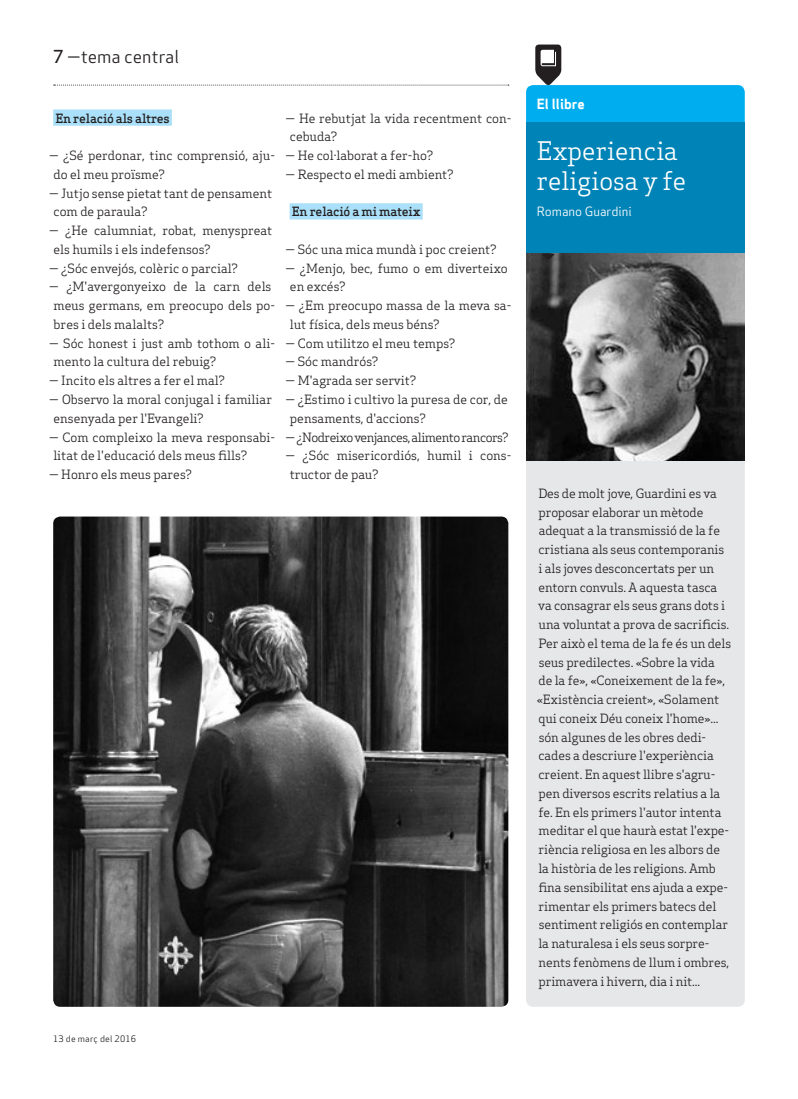
<style>
.page{position:relative;width:798px;height:1099px;background:#fff}
.page>*{position:absolute;margin:0;border:0;box-sizing:border-box;transform-origin:0 0}
.Subtitol_Secció{font:25px/30px "Apex Serif";color:#fff}
.Capçalera{font:17.5px "Apex Sans Book T";color:#231f20}
.Titular_Secció_Petit{font:13.75px "Apex Sans Bold T";color:#fff}
.Text_General{font:12.5px/18.8px "Apex Serif";letter-spacing:-.01em;color:#231f20}
.Text_General-2{font:500 12.5px "Apex Serif";letter-spacing:-.02em;color:#231f20}
.Text_General-3{font:12.5px "Apex Serif";letter-spacing:-.04em;color:#231f20}
.Titulars{font:12.5px "Apex Sans Book T";color:#fff}
.Data_Peu{font:8.75px "Apex Sans Book T";letter-spacing:.02em;color:#231f20}
.s1{font-family:"Apex Sans Medium T"}
</style>
<div class="page">
<svg style="left:54px;top:85px;width:454px;height:1px"></svg>
<div style="left:53px;top:109px;width:119px;height:17px;background:#aae0f9"></div>
<div style="left:289px;top:203px;width:133px;height:16px;background:#aae0f9"></div>
<img style="left:53px;top:516px;width:455px;height:490px">
<div style="left:526px;top:460px;width:218px;height:546px;background:#e6e7e9"></div>
<div style="left:526px;top:123px;width:218px;height:131px;background:#0083b6"></div>
<img style="left:526px;top:254px;width:218px;height:206px">
<svg style="left:541px;top:254px;width:13px;height:6px"></svg>
<svg style="left:526px;top:45px;width:218px;height:78px"></svg>
<p class="Capçalera" style="left:53px;top:46px;width:127px"><span class="s1">7</span> —tema central</p>
<p class="Text_General-2" style="left:55px;top:110px;width:116px">En relació als altres</p>
<p class="Text_General" style="left:53px;top:146px;width:223px;text-indent:-4px">— ¿Sé perdonar, tinc comprensió, aju&shy;do el meu proïsme?</p>
<p class="Text_General" style="left:53px;top:183px;width:220px;text-indent:-4px">— Jutjo sense pietat tant de pensament com de paraula?</p>
<p class="Text_General" style="left:53px;top:221px;width:220px;text-indent:-4px">— ¿He calumniat, robat, menyspreat els humils i els indefensos?</p>
<p class="Text_General" style="left:49px;top:258px;width:190px">— ¿Sóc envejós, colèric o parcial?</p>
<p class="Text_General" style="left:54px;top:277px;width:223px;text-indent:-4px">— ¿M'avergonyeixo de la carn dels meus germans, em preocupo dels po&shy;bres i dels malalts?</p>
<p class="Text_General" style="left:54px;top:333px;width:223px;text-indent:-4px">— Sóc honest i just amb tothom o ali&shy;mento la cultura del rebuig?</p>
<p class="Text_General" style="left:49px;top:371px;width:177px">— Incito els altres a fer el mal?</p>
<p class="Text_General" style="left:53px;top:390px;width:220px;text-indent:-4px">— Observo la moral conjugal i familiar ensenyada per l'Evangeli?</p>
<p class="Text_General" style="left:53px;top:427px;width:223px;text-indent:-4px">— Com compleixo la meva responsabi&shy;litat de l'educació dels meus fills?</p>
<p class="Text_General" style="left:49px;top:465px;width:144px">— Honro els meus pares?</p>
<p class="Text_General" style="left:290px;top:108px;width:223px;text-indent:-4px">— He rebutjat la vida recentment con&shy;cebuda?</p>
<p class="Text_General" style="left:285px;top:146px;width:149px">— He col·laborat a fer-ho?</p>
<p class="Text_General" style="left:285px;top:165px;width:169px">— Respecto el medi ambient?</p>
<p class="Text_General-2" style="left:292px;top:204px;width:130px">En relació a mi mateix</p>
<p class="Text_General" style="left:285px;top:240px;width:212px">— Sóc una mica mundà i poc creient?</p>
<p class="Text_General" style="left:290px;top:258px;width:219px;text-indent:-4px">— ¿Menjo, bec, fumo o em diverteixo en excés?</p>
<p class="Text_General" style="left:290px;top:296px;width:223px;text-indent:-4px">— ¿Em preocupo massa de la meva sa&shy;lut física, dels meus béns?</p>
<p class="Text_General" style="left:285px;top:333px;width:171px">— Com utilitzo el meu temps?</p>
<p class="Text_General" style="left:285px;top:352px;width:94px">— Sóc mandrós?</p>
<p class="Text_General" style="left:285px;top:371px;width:132px">— M'agrada ser servit?</p>
<p class="Text_General" style="left:290px;top:390px;width:219px;text-indent:-4px">— ¿Estimo i cultivo la puresa de cor, de pensaments, d'accions?</p>
<p class="Text_General-3" style="left:285px;top:429px;width:225px">— ¿Nodreixo venjances, alimento rancors?</p>
<p class="Text_General" style="left:290px;top:446px;width:223px;text-indent:-4px">— ¿Sóc misericordiós, humil i cons&shy;tructor de pau?</p>
<p class="Data_Peu" style="left:53px;top:1032px;width:84px">13 de març del 2016</p>
<p class="Titular_Secció_Petit" style="left:536px;top:95px;width:50px">El llibre</p>
<p class="Subtitol_Secció" style="left:536px;top:136px;width:151px">Experiencia religiosa y fe</p>
<p class="Titulars" style="left:536px;top:204px;width:97px">Romano Guardini</p>
<p class="Text_General" style="left:536px;top:483px;width:196px">Des de molt jove, Guardini es va proposar elaborar un mètode adequat a la transmissió de la fe cristiana als seus contemporanis<br>i als joves desconcertats per un entorn convuls. A aquesta tasca va consagrar els seus grans dots i una voluntat a prova de sacrificis.<br>Per això el tema de la fe és un dels seus predilectes. «Sobre la vida<br>de la fe», «Coneixement de la fe», «Existència creient», «Solament qui coneix Déu coneix l'home»... són algunes de les obres dedi&shy;cades a descriure l'experiència creient. En aquest llibre s'agru&shy;pen diversos escrits relatius a la fe. En els primers l'autor intenta meditar el que haurà estat l'expe&shy;riència religiosa en les albors de la història de les religions. Amb fina sensibilitat ens ajuda a expe&shy;rimentar els primers batecs del sentiment religiós en contemplar la naturalesa i els seus sorpre&shy;nents fenòmens de llum i ombres, primavera i hivern, dia i nit...</p>
</div>
